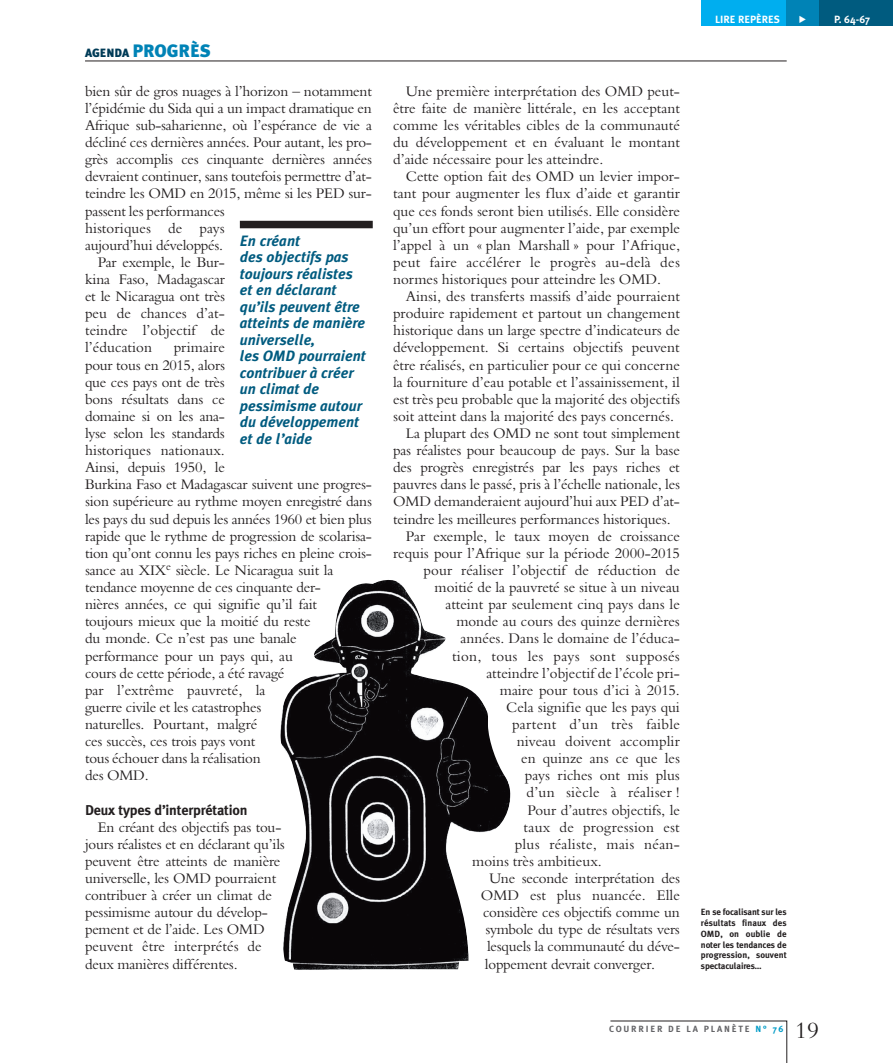
<style>
.page{position:relative;width:893px;height:1063px;background:#fff}
.page>*{position:absolute;margin:0;border:0;box-sizing:border-box;transform-origin:0 0}
.t1{font:22.5px "Bergamo";color:#231f20}
.t2{font:900 18px "Meta Plus";letter-spacing:.005em;color:#0083b6}
.t3{font:italic 700 15px/16.5px "Meta Plus";color:#005b7f}
.t4{font:14.25px/17.1px "Bergamo";letter-spacing:-.01em;color:#231f20}
.t5{font:14.25px "Bergamo";letter-spacing:.02em;color:#231f20}
.t6{font:700 14.25px "Meta Plus";letter-spacing:-.015em;color:#231f20}
.t7{font:14.25px "Bergamo";letter-spacing:.01em;color:#231f20}
.t8{font:14.25px "Bergamo";letter-spacing:.015em;color:#231f20}
.t9{font:700 10.5px "Meta Plus";color:#fff}
.t10{font:700 9px/10.8px "Meta Plus";letter-spacing:-.015em;color:#231f20;text-align:justify}
.t11{font:700 9px "Meta Plus";letter-spacing:.2em;color:#636366}
.s1{font-size:12px;color:#003b57}
.s2{color:#019bc7}
</style>
<div class="page">
<svg style="left:610px;top:1020px;width:177px;height:43px"></svg>
<hr style="left:85px;top:61px;width:702px;height:1px;background:#231f20">
<div style="left:701px;top:0;width:92px;height:26px;background:#00aeef"></div>
<div style="left:812px;top:0;width:81px;height:26px;background:#005b7f"></div>
<div style="left:786px;top:0;width:33px;height:26px;background:#0083b6"></div>
<img style="left:280px;top:580px;width:231px;height:390px">
<div style="left:240px;top:221px;width:133px;height:7px;background:#231f20"></div>
<p class="t2" style="left:85px;top:40px;width:127px"><span class="s1">AGENDA</span> PROGRÈS</p>
<p class="t4" style="left:85px;top:82px;width:288px">bien sûr de gros nuages à l’horizon – notamment</p>
<p class="t4" style="left:85px;top:99px;width:288px">l’épidémie du Sida qui a un impact dramatique en</p>
<p class="t4" style="left:85px;top:116px;width:288px">Afrique sub-saharienne, où l’espérance de vie a</p>
<p class="t4" style="left:85px;top:134px;width:288px">décliné ces dernières années. Pour autant, les pro-</p>
<p class="t4" style="left:85px;top:151px;width:288px">grès accomplis ces cinquante dernières années</p>
<p class="t4" style="left:85px;top:168px;width:288px">devraient continuer, sans toutefois permettre d’at-</p>
<p class="t4" style="left:85px;top:185px;width:288px">teindre les OMD en 2015, même si les PED sur-</p>
<p class="t4" style="left:85px;top:202px;width:141px">passent les performances</p>
<p class="t4" style="left:85px;top:219px;width:141px">historiques de pays</p>
<p class="t4" style="left:85px;top:236px;width:140px">aujourd’hui développés.</p>
<p class="t4" style="left:98px;top:253px;width:129px">Par exemple, le Bur-</p>
<p class="t4" style="left:85px;top:271px;width:141px">kina Faso, Madagascar</p>
<p class="t4" style="left:85px;top:288px;width:141px">et le Nicaragua ont très</p>
<p class="t4" style="left:85px;top:305px;width:141px">peu de chances d’at-</p>
<p class="t4" style="left:85px;top:322px;width:141px">teindre l’objectif de</p>
<p class="t4" style="left:85px;top:339px;width:69px">l’éducation</p>
<p class="t3" style="left:240px;top:233px;width:128px">En créant<br>des objectifs pas toujours réalistes et en déclarant qu’ils peuvent être atteints de manière universelle,<br>les OMD pourraient contribuer à créer un climat de pessimisme autour du développement et de l’aide</p>
<p class="t4" style="left:85px;top:339px;width:288px;text-indent:89px">primaire<br>pour tous en 2015, alors<br>que ces pays ont de très<br>bons résultats dans ce<br>domaine si on les ana-<br>lyse selon les standards<br>historiques nationaux.<br>Ainsi, depuis 1950, le<br>Burkina Faso et Madagascar suivent une progres&shy;sion supérieure au rythme moyen enregistré dans les pays du sud depuis les années 1960 et bien plus rapide que le rythme de progression de scolarisa&shy;tion qu’ont connu les pays riches en pleine crois&shy;sance au XIX<sup>e</sup> siècle. Le Nicaragua suit la tendance moyenne de ces cinquante der-<br>nières années, ce qui signifie qu’il fait<br>toujours mieux que la moitié du reste<br>du monde. Ce n’est pas une banale performance pour un pays qui, au<br>cours de cette période, a été ravagé<br>par l’extrême pauvreté, la<br>guerre civile et les catastrophes<br>naturelles. Pourtant, malgré<br>ces succès, ces trois pays vont<br>tous échouer dans la réalisation<br>des OMD.</p>
<p class="t6" style="left:85px;top:801px;width:164px">Deux types d’interprétation</p>
<p class="t4" style="left:85px;top:818px;width:201px;text-indent:13px">En créant des objectifs pas tou&shy;jours réalistes et en déclarant qu’ils peuvent être atteints de manière universelle, les OMD pourraient contribuer à créer un climat de pessimisme autour du dévelop&shy;pement et de l’aide. Les OMD peuvent être interprétés de deux manières différentes.</p>
<p class="t9" style="left:715px;top:13px;width:66px">LIRE REPÈRES</p>
<p class="t9" style="left:834px;top:13px;width:37px">P. 64-67</p>
<p class="t4" style="left:393px;top:82px;width:288px;text-align:justify;text-indent:13px">Une première interprétation des OMD peut&shy;être faite de manière littérale, en les acceptant comme les véritables cibles de la communauté du développement et en évaluant le montant d’aide nécessaire pour les atteindre.</p>
<p class="t4" style="left:393px;top:168px;width:288px;text-align:justify;text-indent:13px">Cette option fait des OMD un levier impor&shy;tant pour augmenter les flux d’aide et garantir que ces fonds seront bien utilisés. Elle considère qu’un effort pour augmenter l’aide, par exemple l’appel à un « plan Marshall » pour l’Afrique, peut faire accélérer le progrès au-delà des normes historiques pour atteindre les OMD.</p>
<p class="t4" style="left:406px;top:288px;width:276px">Ainsi, des transferts massifs d’aide pourraient</p>
<p class="t4" style="left:393px;top:305px;width:288px">produire rapidement et partout un changement</p>
<p class="t4" style="left:393px;top:322px;width:288px">historique dans un large spectre d’indicateurs de</p>
<p class="t4" style="left:393px;top:339px;width:288px">développement. Si certains objectifs peuvent</p>
<p class="t4" style="left:393px;top:356px;width:288px">être réalisés, en particulier pour ce qui concerne</p>
<p class="t4" style="left:393px;top:373px;width:288px">la fourniture d’eau potable et l’assainissement, il</p>
<p class="t4" style="left:393px;top:390px;width:288px">est très peu probable que la majorité des objectifs</p>
<p class="t4" style="left:393px;top:407px;width:282px">soit atteint dans la majorité des pays concernés.</p>
<p class="t4" style="left:406px;top:425px;width:276px">La plupart des OMD ne sont tout simplement</p>
<p class="t4" style="left:393px;top:442px;width:288px">pas réalistes pour beaucoup de pays. Sur la base</p>
<p class="t4" style="left:393px;top:459px;width:288px">des progrès enregistrés par les pays riches et</p>
<p class="t4" style="left:393px;top:476px;width:288px">pauvres dans le passé, pris à l’échelle nationale, les</p>
<p class="t4" style="left:393px;top:493px;width:288px">OMD demanderaient aujourd’hui aux PED d’at-</p>
<p class="t4" style="left:393px;top:510px;width:279px">teindre les meilleures performances historiques.</p>
<p class="t4" style="left:406px;top:527px;width:276px">Par exemple, le taux moyen de croissance</p>
<p class="t4" style="left:393px;top:544px;width:288px">requis pour l’Afrique sur la période 2000-2015</p>
<p class="t4" style="left:424px;top:561px;width:258px">pour réaliser l’objectif de réduction de</p>
<p class="t4" style="left:434px;top:579px;width:247px">moitié de la pauvreté se situe à un niveau</p>
<p class="t4" style="left:445px;top:596px;width:236px">atteint par seulement cinq pays dans le</p>
<p class="t4" style="left:456px;top:613px;width:225px">monde au cours des quinze dernières</p>
<p class="t4" style="left:461px;top:630px;width:221px">années. Dans le domaine de l’éduca-</p>
<p class="t5" style="left:452px;top:647px;width:229px">tion, tous les pays sont supposés</p>
<p class="t4" style="left:486px;top:664px;width:195px">atteindre l’objectif de l’école pri-</p>
<p class="t4" style="left:500px;top:681px;width:182px">maire pour tous d’ici à 2015.</p>
<p class="t4" style="left:506px;top:698px;width:175px">Cela signifie que les pays qui</p>
<p class="t5" style="left:512px;top:716px;width:169px">partent d’un très faible</p>
<p class="t7" style="left:517px;top:733px;width:165px">niveau doivent accomplir</p>
<p class="t4" style="left:521px;top:750px;width:160px">en quinze ans ce que les</p>
<p class="t4" style="left:525px;top:767px;width:156px">pays riches ont mis plus</p>
<p class="t5" style="left:526px;top:784px;width:155px">d’un siècle à réaliser !</p>
<p class="t4" style="left:527px;top:801px;width:154px">Pour d’autres objectifs, le</p>
<p class="t8" style="left:523px;top:818px;width:158px">taux de progression est</p>
<p class="t5" style="left:515px;top:836px;width:167px">plus réaliste, mais néan-</p>
<p class="t4" style="left:472px;top:852px;width:131px">moins très ambitieux.</p>
<p class="t4" style="left:489px;top:870px;width:192px">Une seconde interprétation des</p>
<p class="t4" style="left:481px;top:887px;width:201px">OMD est plus nuancée. Elle</p>
<p class="t4" style="left:483px;top:904px;width:198px">considère ces objectifs comme un</p>
<p class="t4" style="left:485px;top:921px;width:196px">symbole du type de résultats vers</p>
<p class="t4" style="left:487px;top:938px;width:194px">lesquels la communauté du déve-</p>
<p class="t4" style="left:485px;top:955px;width:172px">loppement devrait converger.</p>
<p class="t10" style="left:701px;top:907px;width:87px">En se focalisant sur les résultats finaux des OMD, on oublie de noter les tendances de progression, souvent spectaculaires…</p>
<p class="t11" style="left:609px;top:1024px;width:176px">COURRIER DE LA PLANÈTE <span class="s2">N° 76</span></p>
<h1 class="t1" style="left:795px;top:1017px;width:25px">19</h1>
</div>
